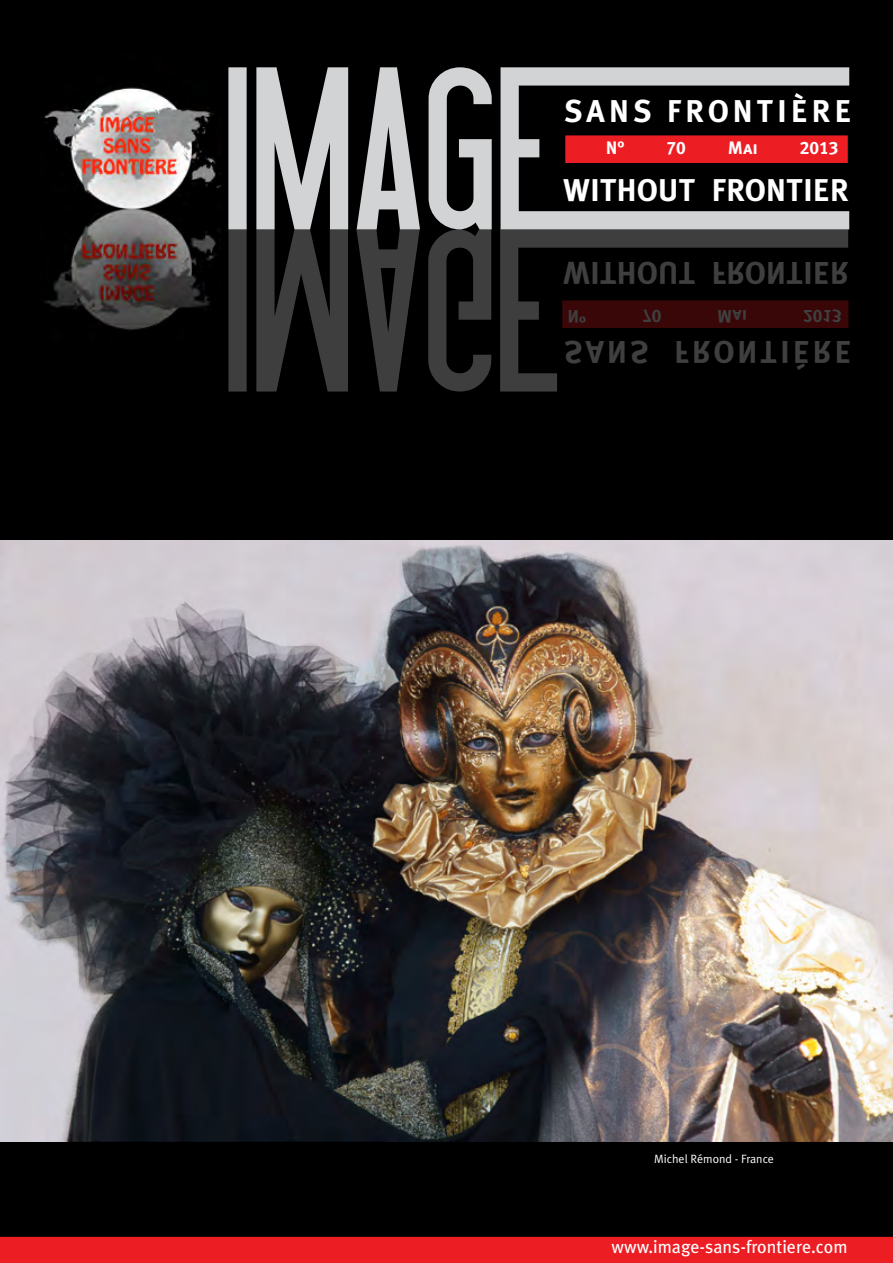
<style>
.page{position:relative;width:893px;height:1263px;background:#fff}
.page>*{position:absolute;margin:0;border:0;box-sizing:border-box;transform-origin:0 0}
.t1{font:700 31.5px "Meta Plus";letter-spacing:.12em;color:#fff}
.t2{font:18px "Meta Plus";color:#fff}
.t3{font:18px "Meta Plus Bold Caps";color:#fff}
.t4{font:12px "Meta Plus Normal";color:#fff}
</style>
<div class="page">
<div style="left:0;top:0;width:893px;height:1235px;background:#000"></div>
<svg style="left:228px;top:67px;width:621px;height:162px;background:#5b5c5c"></svg>
<svg style="left:228px;top:229px;width:620px;height:163px;background:#1e1a1a"></svg>
<div style="left:564px;top:135px;width:284px;height:29px;background:#ed1d24"></div>
<div style="left:564px;top:134px;width:285px;height:30px;border:2px solid #000"></div>
<svg style="left:0;top:1235px;width:893px;height:28px;background:#dd1b21"></svg>
<img style="left:0;top:541px;width:893px;height:601px">
<img style="left:40px;top:54px;width:181px;height:297px">
<svg style="left:569px;top:310px;width:17px;height:13px"></svg>
<svg style="left:643px;top:309px;width:18px;height:13px"></svg>
<svg style="left:718px;top:310px;width:28px;height:12px"></svg>
<svg style="left:804px;top:309px;width:37px;height:13px"></svg>
<div style="left:565px;top:340px;width:285px;height:30px;background:#000"></div>
<div style="left:564px;top:261px;width:284px;height:23px;background:#000"></div>
<p class="t1" style="left:564px;top:93px;width:288px">SANS FRONTIÈRE</p>
<p class="t3" style="left:606px;top:137px;width:20px">N°</p>
<p class="t3" style="left:667px;top:137px;width:21px">70</p>
<p class="t3" style="left:728px;top:137px;width:32px">Mai</p>
<p class="t3" style="left:800px;top:137px;width:40px">2013</p>
<p class="t1" style="left:563px;top:172px;width:287px">WITHOUT FRONTIER</p>
<p class="t4" style="left:654px;top:1152px;width:121px">Michel Rémond - France</p>
<p class="t2" style="left:612px;top:1237px;width:238px">www.image-sans-frontiere.com</p>
</div>
